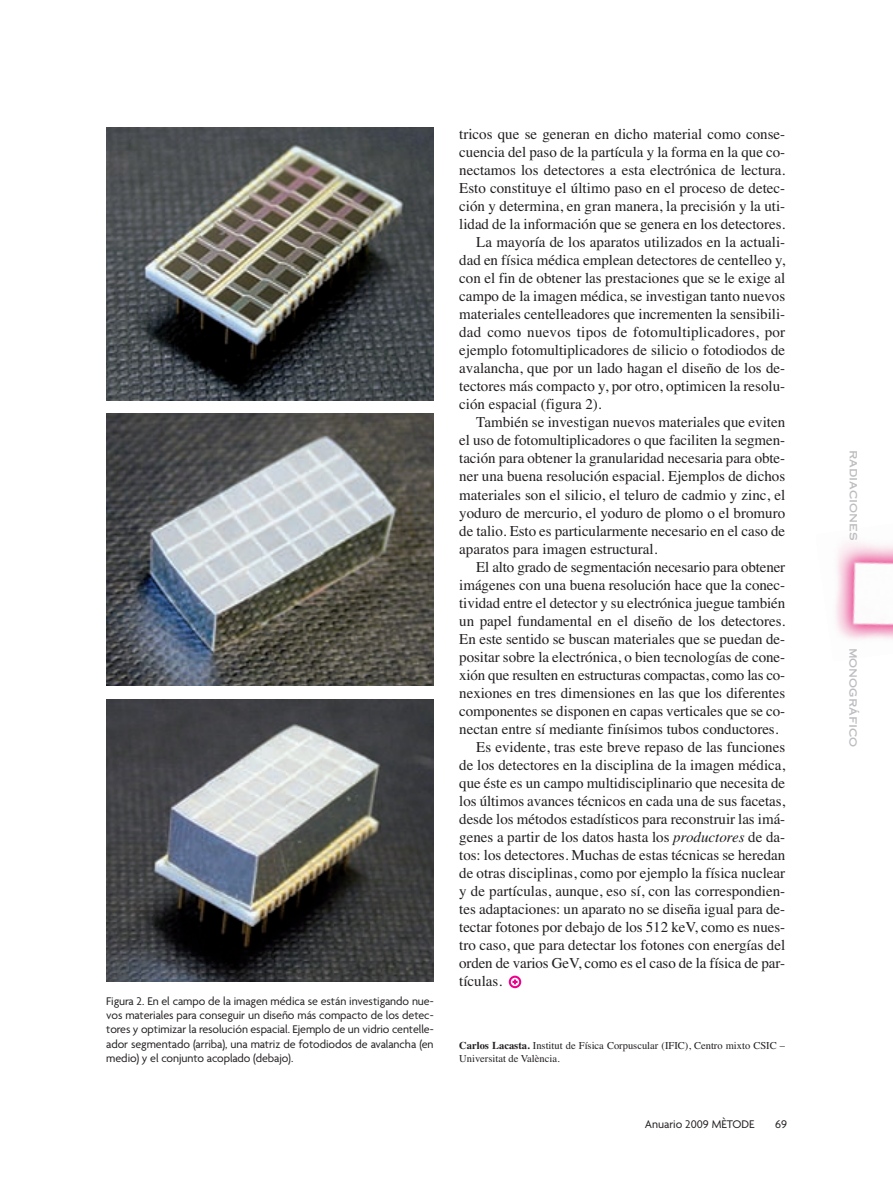
<style>
.page{position:relative;width:893px;height:1191px;background:#fff}
.page>*{position:absolute;margin:0;border:0;box-sizing:border-box;transform-origin:0 0}
.t1{font:15px "Times";color:#231f20}
.t2{font:12px/14.2px "Agenda";letter-spacing:-.005em;color:#231f20;text-align:justify}
.t3{font:12px "Copperplate Thirty One AB";color:#bcbdc0}
.t4{font:10.5px/13.5px "Times";color:#231f20}
.s1{font-style:italic}
.s2{font-weight:700}
</style>
<div class="page">
<img style="left:835px;top:542px;width:58px;height:98px">
<img style="left:106px;top:128px;width:328px;height:272px">
<img style="left:106px;top:413px;width:328px;height:273px">
<img style="left:106px;top:699px;width:328px;height:282px">
<div style="left:509px;top:975px;width:12px;height:13px;border:2px solid #ed028c;border-radius:50%"></div>
<svg style="left:512px;top:979px;width:6px;height:5px"></svg>
<p class="t2" style="left:106px;top:995px;width:329px">Figura 2. En el campo de la imagen médica se están investigando nue&shy;vos materiales para conseguir un diseño más compacto de los detec&shy;tores y optimizar la resolución espacial. Ejemplo de un vidrio centelle&shy;ador segmentado (arriba), una matriz de fotodiodos de avalancha (en medio) y el conjunto acoplado (debajo).</p>
<p class="t1" style="left:459px;top:129px;width:327px">tricos que se generan en dicho material como conse-</p>
<p class="t1" style="left:459px;top:147px;width:327px">cuencia del paso de la partícula y la forma en la que co-</p>
<p class="t1" style="left:459px;top:165px;width:327px">nectamos los detectores a esta electrónica de lectura.</p>
<p class="t1" style="left:459px;top:183px;width:327px">Esto constituye el último paso en el proceso de detec-</p>
<p class="t1" style="left:459px;top:201px;width:327px">ción y determina, en gran manera, la precisión y la uti-</p>
<p class="t1" style="left:459px;top:219px;width:327px">lidad de la información que se genera en los detectores.</p>
<p class="t1" style="left:476px;top:237px;width:310px">La mayoría de los aparatos utilizados en la actuali-</p>
<p class="t1" style="left:459px;top:255px;width:327px">dad en física médica emplean detectores de centelleo y,</p>
<p class="t1" style="left:459px;top:273px;width:327px">con el fin de obtener las prestaciones que se le exige al</p>
<p class="t1" style="left:459px;top:291px;width:327px">campo de la imagen médica, se investigan tanto nuevos</p>
<p class="t1" style="left:459px;top:309px;width:327px">materiales centelleadores que incrementen la sensibili-</p>
<p class="t1" style="left:459px;top:327px;width:327px">dad como nuevos tipos de fotomultiplicadores, por</p>
<p class="t1" style="left:459px;top:345px;width:327px">ejemplo fotomultiplicadores de silicio o fotodiodos de</p>
<p class="t1" style="left:459px;top:363px;width:327px">avalancha, que por un lado hagan el diseño de los de-</p>
<p class="t1" style="left:459px;top:381px;width:327px">tectores más compacto y, por otro, optimicen la resolu-</p>
<p class="t1" style="left:459px;top:399px;width:144px">ción espacial (figura 2).</p>
<p class="t1" style="left:476px;top:417px;width:310px">También se investigan nuevos materiales que eviten</p>
<p class="t1" style="left:459px;top:435px;width:327px">el uso de fotomultiplicadores o que faciliten la segmen-</p>
<p class="t1" style="left:459px;top:453px;width:327px">tación para obtener la granularidad necesaria para obte-</p>
<p class="t1" style="left:459px;top:471px;width:327px">ner una buena resolución espacial. Ejemplos de dichos</p>
<p class="t1" style="left:459px;top:489px;width:327px">materiales son el silicio, el teluro de cadmio y zinc, el</p>
<p class="t1" style="left:459px;top:507px;width:327px">yoduro de mercurio, el yoduro de plomo o el bromuro</p>
<p class="t1" style="left:459px;top:525px;width:327px">de talio. Esto es particularmente necesario en el caso de</p>
<p class="t1" style="left:459px;top:543px;width:200px">aparatos para imagen estructural.</p>
<p class="t1" style="left:476px;top:561px;width:310px">El alto grado de segmentación necesario para obtener</p>
<p class="t1" style="left:459px;top:579px;width:327px">imágenes con una buena resolución hace que la conec-</p>
<p class="t1" style="left:459px;top:597px;width:327px">tividad entre el detector y su electrónica juegue también</p>
<p class="t1" style="left:459px;top:615px;width:327px">un papel fundamental en el diseño de los detectores.</p>
<p class="t1" style="left:459px;top:633px;width:327px">En este sentido se buscan materiales que se puedan de-</p>
<p class="t1" style="left:459px;top:651px;width:327px">positar sobre la electrónica, o bien tecnologías de cone-</p>
<p class="t1" style="left:459px;top:669px;width:327px">xión que resulten en estructuras compactas, como las co-</p>
<p class="t1" style="left:459px;top:687px;width:327px">nexiones en tres dimensiones en las que los diferentes</p>
<p class="t1" style="left:459px;top:705px;width:327px">componentes se disponen en capas verticales que se co-</p>
<p class="t1" style="left:459px;top:723px;width:321px">nectan entre sí mediante finísimos tubos conductores.</p>
<p class="t1" style="left:476px;top:741px;width:310px">Es evidente, tras este breve repaso de las funciones</p>
<p class="t1" style="left:459px;top:759px;width:327px">de los detectores en la disciplina de la imagen médica,</p>
<p class="t1" style="left:459px;top:777px;width:327px">que éste es un campo multidisciplinario que necesita de</p>
<p class="t1" style="left:459px;top:795px;width:327px">los últimos avances técnicos en cada una de sus facetas,</p>
<p class="t1" style="left:459px;top:813px;width:327px">desde los métodos estadísticos para reconstruir las imá-</p>
<p class="t1" style="left:459px;top:831px;width:327px">genes a partir de los datos hasta los <span class="s1">productores</span> de da-</p>
<p class="t1" style="left:459px;top:849px;width:327px">tos: los detectores. Muchas de estas técnicas se heredan</p>
<p class="t1" style="left:459px;top:867px;width:327px">de otras disciplinas, como por ejemplo la física nuclear</p>
<p class="t1" style="left:459px;top:885px;width:327px">y de partículas, aunque, eso sí, con las correspondien-</p>
<p class="t1" style="left:459px;top:903px;width:327px">tes adaptaciones: un aparato no se diseña igual para de-</p>
<p class="t1" style="left:459px;top:921px;width:327px">tectar fotones por debajo de los 512 keV, como es nues-</p>
<p class="t1" style="left:459px;top:939px;width:327px">tro caso, que para detectar los fotones con energías del</p>
<p class="t1" style="left:459px;top:957px;width:327px">orden de varios GeV, como es el caso de la física de par-</p>
<p class="t1" style="left:459px;top:975px;width:44px">tículas.</p>
<p class="t4" style="left:459px;top:1039px;width:327px"><span class="s2">Carlos Lacasta.</span> Institut de Física Corpuscular (IFIC), Centro mixto CSIC –<br>Universitat de València.</p>
<p class="t2" style="left:645px;top:1118px;width:111px">Anuario 2009 MÈTODE</p>
<p class="t2" style="left:775px;top:1118px;width:13px">69</p>
<p class="t3" style="left:861px;top:450px;width:92px;rotate:90deg">radiaciones</p>
<p class="t3" style="left:861px;top:647px;width:101px;rotate:90deg">monográfico</p>
</div>
